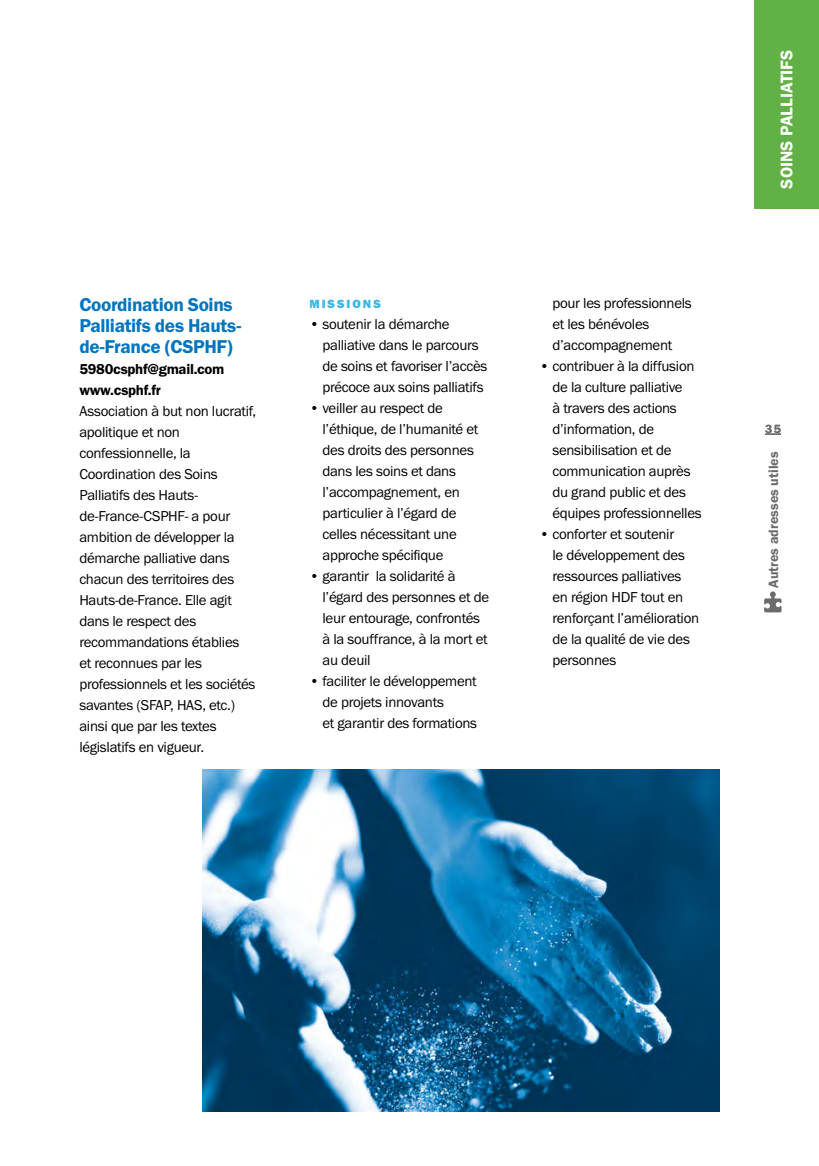
<style>
.page{position:relative;width:819px;height:1166px;background:#fff}
.page>*{position:absolute;margin:0;border:0;box-sizing:border-box;transform-origin:0 0}
.t1{font:19.25px/21px "Franklin Gothic URW Dem";letter-spacing:-.02em;color:#0075bf}
.t2{font:17.5px "Franklin Gothic URW Dem";color:#fff}
.t3{font:14.88px/21px "Franklin Gothic URW Boo";letter-spacing:-.02em;color:#000}
.t4{font:14.88px/21px "Franklin Gothic URW Dem";letter-spacing:-.02em;color:#000}
.t5{font:14px "Franklin Gothic URW Dem";color:#6b6b6a}
.t6{font:12.25px "Franklin Gothic URW Hea";letter-spacing:.16em;color:#3ab6e7}
.t7{font:12.25px "Franklin Gothic URW Dem";color:#6b6b6a}
</style>
<div class="page">
<svg style="left:765px;top:433px;width:16px;height:2px"></svg>
<svg style="left:764px;top:591px;width:17px;height:21px"></svg>
<img style="left:202px;top:769px;width:517px;height:342px">
<div style="left:754px;top:0;width:65px;height:208px;background:#62b146"></div>
<p class="t1" style="left:79px;top:293px;width:163px">Coordination Soins<br>Palliatifs des Hauts&shy;de-France (CSPHF)</p>
<p class="t4" style="left:79px;top:358px;width:147px">5980csphf@gmail.com www.csphf.fr</p>
<p class="t3" style="left:79px;top:400px;width:178px">Association à but non lucratif, apolitique et non confessionnelle, la<br>Coordination des Soins<br>Palliatifs des Hauts&shy;de-France-CSPHF- a pour ambition de développer la démarche palliative dans chacun des territoires des<br>Hauts-de-France. Elle agit dans le respect des recommandations établies<br>et reconnues par les professionnels et les sociétés savantes (SFAP, HAS, etc.) ainsi que par les textes législatifs en vigueur.</p>
<p class="t6" style="left:309px;top:296px;width:73px">MISSIONS</p>
<p class="t3" style="left:322px;top:313px;width:166px;text-indent:-13px">• soutenir la démarche palliative dans le parcours de soins et favoriser l’accès précoce aux soins palliatifs</p>
<p class="t3" style="left:322px;top:397px;width:157px;text-indent:-13px">• veiller au respect de l’éthique, de l’humanité et des droits des personnes dans les soins et dans l’accompagnement, en particulier à l’égard de celles nécessitant une approche spécifique</p>
<p class="t3" style="left:322px;top:565px;width:168px;text-indent:-13px">• garantir la solidarité à l’égard des personnes et de leur entourage, confrontés à la souffrance, à la mort et au deuil</p>
<p class="t3" style="left:322px;top:670px;width:156px;text-indent:-13px">• faciliter le développement de projets innovants<br>et garantir des formations</p>
<p class="t3" style="left:552px;top:292px;width:141px">pour les professionnels et les bénévoles d’accompagnement</p>
<p class="t3" style="left:552px;top:355px;width:151px;text-indent:-13px">• contribuer à la diffusion de la culture palliative<br>à travers des actions d’information, de sensibilisation et de communication auprès du grand public et des équipes professionnelles</p>
<p class="t3" style="left:552px;top:523px;width:148px;text-indent:-13px">• conforter et soutenir<br>le développement des ressources palliatives en région HDF tout en renforçant l’amélioration de la qualité de vie des personnes</p>
<p class="t2" style="left:775px;top:189px;width:140px;rotate:-90deg">SOINS PALLIATIFS</p>
<p class="t7" style="left:765px;top:421px;width:17px">35</p>
<p class="t5" style="left:764px;top:588px;width:138px;rotate:-90deg">Autres adresses utiles</p>
</div>
